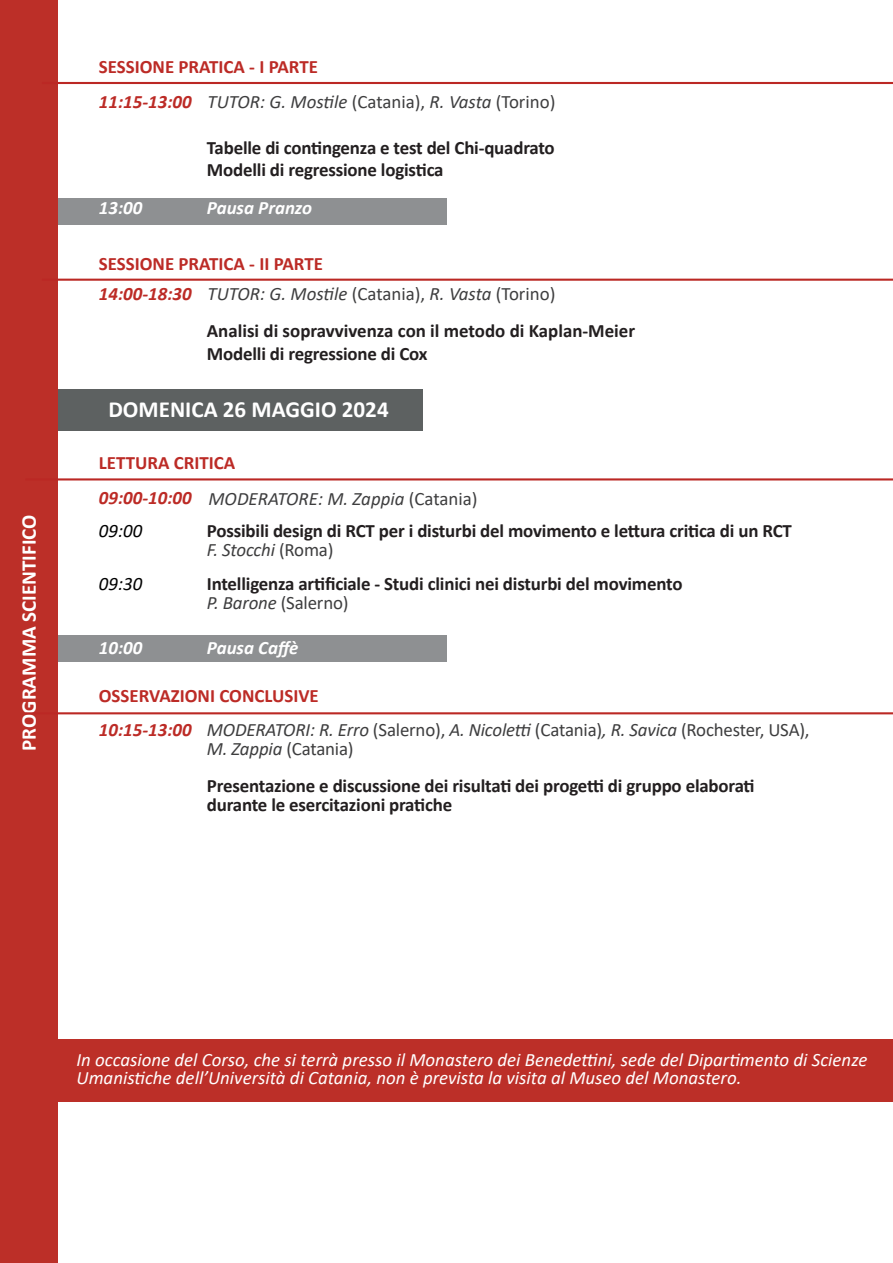
<style>
.page{position:relative;width:893px;height:1263px;background:#fff}
.page>*{position:absolute;margin:0;border:0;box-sizing:border-box;transform-origin:0 0}
.t1{font:700 23.1px "Calibri";color:#fff}
.t2{font:700 21px "Calibri";color:#fff}
.t3{font:700 18.9px "Calibri";letter-spacing:-.01em;color:#231f20}
.t4{font:italic 18.9px "Calibri";letter-spacing:-.01em;color:#3e3e3f}
.t5{font:italic 18.9px/18.9px "Calibri";color:#fff}
.t6{font:700 18.9px "Calibri";color:#bc2b26}
.t7{font:18.9px "Calibri";letter-spacing:-.01em;color:#3e3e3f}
.t8{font:italic 700 18.9px "Calibri";color:#bc2b26}
.t9{font:italic 700 18.9px "Calibri";color:#fff}
.t10{font:italic 18.9px "Calibri";color:#000001}
.s1{font-style:normal}
.s2{font-style:italic}
.s3{font-weight:700;color:#bc2b26}
</style>
<div class="page">
<div style="left:40px;top:635px;width:406px;height:27px;background:#8e9092"></div>
<div style="left:40px;top:198px;width:406px;height:27px;background:#8e9092"></div>
<div style="left:0;top:389px;width:423px;height:42px;background:#5d6161"></div>
<div style="left:0;top:0;width:57px;height:1263px;background:#bc2f28"></div>
<hr style="left:42px;top:279px;width:851px;height:2px;background:#bb2824">
<hr style="left:42px;top:82px;width:851px;height:2px;background:#bb2824">
<hr style="left:25px;top:712px;width:868px;height:2px;background:#bb2824">
<hr style="left:25px;top:478px;width:868px;height:2px;background:#bb2824">
<div style="left:43px;top:1039px;width:850px;height:62px;background:#bc2f28"></div>
<p class="t2" style="left:14px;top:751px;width:238px;rotate:-90deg">PROGRAMMA SCIENTIFICO</p>
<p class="t6" style="left:99px;top:53px;width:221px">SESSIONE PRATICA - I PARTE</p>
<p class="t8" style="left:99px;top:89px;width:94px">11:15-13:00</p>
<p class="t3" style="left:207px;top:134px;width:349px">Tabelle di contingenza e test del Chi-quadrato</p>
<p class="t3" style="left:207px;top:157px;width:238px">Modelli di regressione logistica</p>
<p class="t9" style="left:99px;top:194px;width:45px">13:00</p>
<p class="t9" style="left:207px;top:194px;width:107px">Pausa Pranzo</p>
<p class="t4" style="left:208px;top:89px;width:349px">TUTOR: G. Mostile <span class="s1">(Catania),</span> R. Vasta <span class="s1">(Torino)</span></p>
<p class="t6" style="left:99px;top:250px;width:226px">SESSIONE PRATICA - II PARTE</p>
<p class="t8" style="left:99px;top:280px;width:94px">14:00-18:30</p>
<p class="t3" style="left:207px;top:318px;width:430px">Analisi di sopravvivenza con il metodo di Kaplan-Meier</p>
<p class="t3" style="left:207px;top:340px;width:222px">Modelli di regressione di Cox</p>
<p class="t4" style="left:208px;top:281px;width:349px">TUTOR: G. Mostile <span class="s1">(Catania),</span> R. Vasta <span class="s1">(Torino)</span></p>
<p class="t1" style="left:108px;top:393px;width:282px">DOMENICA 26 MAGGIO 2024</p>
<p class="t6" style="left:99px;top:449px;width:138px">LETTURA CRITICA</p>
<p class="t8" style="left:99px;top:485px;width:94px">09:00-10:00</p>
<p class="t10" style="left:99px;top:518px;width:45px">09:00</p>
<p class="t3" style="left:207px;top:517px;width:587px">Possibili design di RCT per i disturbi del movimento e lettura critica di un RCT</p>
<p class="t4" style="left:207px;top:537px;width:128px">F. Stocchi <span class="s1">(Roma)</span></p>
<p class="t10" style="left:99px;top:570px;width:45px">09:30</p>
<p class="t3" style="left:207px;top:570px;width:477px">Intelligenza artificiale - Studi clinici nei disturbi del movimento</p>
<p class="t7" style="left:207px;top:589px;width:143px"><span class="s2">P. Barone</span> (Salerno)</p>
<p class="t9" style="left:99px;top:634px;width:45px">10:00</p>
<p class="t9" style="left:207px;top:634px;width:93px">Pausa Caffè</p>
<p class="t6" style="left:99px;top:682px;width:221px">OSSERVAZIONI CONCLUSIVE</p>
<p class="t4" style="left:99px;top:716px;width:712px"><span class="s3">10:15-13:00</span> MODERATORI: R. Erro <span class="s1">(Salerno),</span> A. Nicoletti <span class="s1">(Catania)</span>, R. Savica <span class="s1">(Rochester, USA),</span></p>
<p class="t7" style="left:207px;top:735px;width:148px"><span class="s2">M. Zappia</span> (Catania)</p>
<p class="t3" style="left:207px;top:773px;width:549px">Presentazione e discussione dei risultati dei progetti di gruppo elaborati</p>
<p class="t3" style="left:207px;top:791px;width:247px">durante le esercitazioni pratiche</p>
<p class="t4" style="left:208px;top:486px;width:271px">MODERATORE: M. Zappia <span class="s1">(Catania)</span></p>
<p class="t5" style="left:77px;top:1049px;width:792px">In occasione del Corso, che si terrà presso il Monastero dei Benedettini, sede del Dipartimento di Scienze<br>Umanistiche dell’Università di Catania, non è prevista la visita al Museo del Monastero.</p>
</div>
